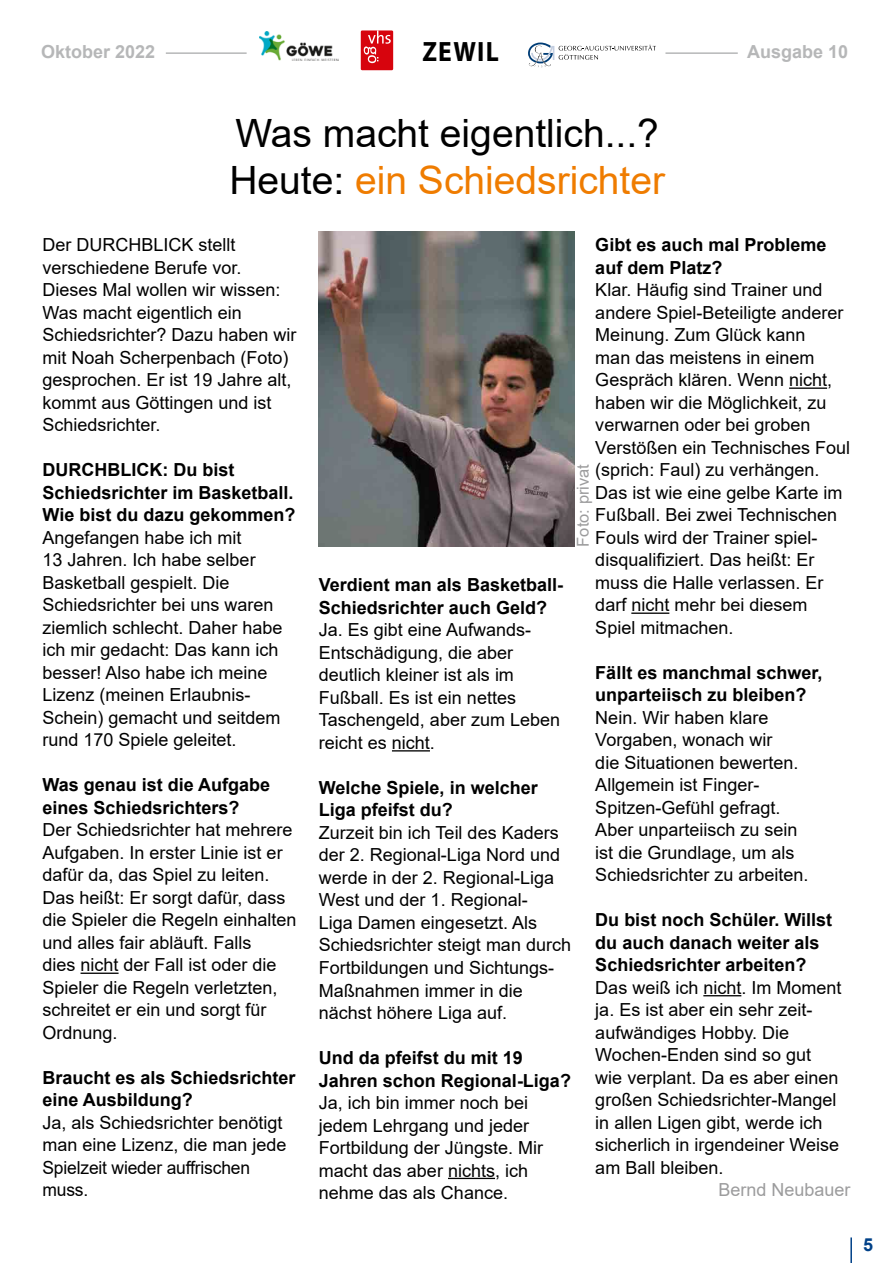
<style>
.page{position:relative;width:893px;height:1263px;background:#fff}
.page>*{position:absolute;margin:0;border:0;box-sizing:border-box;transform-origin:0 0}
.t1{font:39px/46.8px "Arial";color:#000}
.t2{font:700 28.05px "Myriad Pro";letter-spacing:.05em;color:#000;scale:.91 1}
.t3{font:18px/22.5px "Arial";color:#000}
.t4{font:700 18px/22.5px "Arial";color:#000}
.t5{font:700 18px "Arial";color:#b6b7b8}
.t6{font:18px "Arial";color:#9c9c9d}
.t7{font:700 18px "Arial";color:#004188}
.t8{font:16.5px "Arial";color:#9c9c9d}
.s1{color:#ef7c00}
</style>
<div class="page">
<hr style="left:850px;top:1237px;width:2px;height:26px;background:#004188">
<hr style="left:81px;top:972px;width:38px;height:2px;background:#000">
<hr style="left:392px;top:750px;width:38px;height:1px;background:#000">
<hr style="left:448px;top:1178px;width:47px;height:1px;background:#000">
<hr style="left:789px;top:387px;width:38px;height:2px;background:#000">
<hr style="left:631px;top:612px;width:38px;height:2px;background:#000">
<hr style="left:703px;top:995px;width:38px;height:1px;background:#000">
<img style="left:319px;top:232px;width:255px;height:315px">
<hr style="left:166px;top:52px;width:81px;height:2px;background:#b6b7b8">
<hr style="left:665px;top:52px;width:73px;height:2px;background:#b6b7b8">
<svg style="left:528px;top:42px;width:128px;height:25px"></svg>
<img style="left:260px;top:32px;width:78px;height:29px">
<div style="left:361px;top:31px;width:32px;height:39px;background:#d7040d"></div>
<svg style="left:364px;top:31px;width:27px;height:32px"></svg>
<p class="t5" style="left:41px;top:39px;width:116px">Oktober 2022</p>
<h2 class="t2" style="left:422px;top:33px;width:86px">ZEWIL</h2>
<p class="t5" style="left:747px;top:39px;width:103px">Ausgabe 10</p>
<h1 class="t1" style="left:229px;top:110px;width:437px">Was macht eigentlich...?<br>Heute: <span class="s1">ein Schiedsrichter</span></h1>
<p class="t3" style="left:43px;top:234px;width:256px">Der DURCHBLICK stellt verschiedene Berufe vor.<br>Dieses Mal wollen wir wissen:<br>Was macht eigentlich ein<br>Schiedsrichter? Dazu haben wir mit Noah Scherpenbach (Foto) gesprochen. Er ist 19 Jahre alt, kommt aus Göttingen und ist<br>Schiedsrichter.</p>
<p class="t4" style="left:43px;top:459px;width:254px">DURCHBLICK: Du bist<br>Schiedsrichter im Basketball.<br>Wie bist du dazu gekommen?</p>
<p class="t3" style="left:43px;top:526px;width:242px">Angefangen habe ich mit<br>13 Jahren. Ich habe selber<br>Basketball gespielt. Die<br>Schiedsrichter bei uns waren ziemlich schlecht. Daher habe ich mir gedacht: Das kann ich besser! Also habe ich meine<br>Lizenz (meinen Erlaubnis-<br>Schein) gemacht und seitdem rund 170 Spiele geleitet.</p>
<p class="t4" style="left:43px;top:774px;width:229px">Was genau ist die Aufgabe eines Schiedsrichters?</p>
<p class="t3" style="left:43px;top:819px;width:256px">Der Schiedsrichter hat mehrere<br>Aufgaben. In erster Linie ist er dafür da, das Spiel zu leiten.<br>Das heißt: Er sorgt dafür, dass die Spieler die Regeln einhalten und alles fair abläuft. Falls<br>dies nicht der Fall ist oder die<br>Spieler die Regeln verletzten, schreitet er ein und sorgt für<br>Ordnung.</p>
<p class="t4" style="left:43px;top:1066px;width:255px">Braucht es als Schiedsrichter eine Ausbildung?</p>
<p class="t3" style="left:43px;top:1111px;width:246px">Ja, als Schiedsrichter benötigt man eine Lizenz, die man jede<br>Spielzeit wieder auffrischen muss.</p>
<p class="t4" style="left:595px;top:234px;width:233px">Gibt es auch mal Probleme auf dem Platz?</p>
<p class="t3" style="left:595px;top:279px;width:256px">Klar. Häufig sind Trainer und andere Spiel-Beteiligte anderer<br>Meinung. Zum Glück kann<br>man das meistens in einem<br>Gespräch klären. Wenn nicht, haben wir die Möglichkeit, zu verwarnen oder bei groben<br>Verstößen ein Technisches Foul (sprich: Faul) zu verhängen.<br>Das ist wie eine gelbe Karte im<br>Fußball. Bei zwei Technischen<br>Fouls wird der Trainer spiel&shy;disqualifiziert. Das heißt: Er muss die Halle verlassen. Er darf nicht mehr bei diesem<br>Spiel mitmachen.</p>
<p class="t4" style="left:595px;top:661px;width:229px">Fällt es manchmal schwer, unparteiisch zu bleiben?</p>
<p class="t3" style="left:595px;top:706px;width:215px">Nein. Wir haben klare<br>Vorgaben, wonach wir<br>die Situationen bewerten.<br>Allgemein ist Finger-<br>Spitzen-Gefühl gefragt.<br>Aber unparteiisch zu sein ist die Grundlage, um als<br>Schiedsrichter zu arbeiten.</p>
<p class="t4" style="left:595px;top:909px;width:238px">Du bist noch Schüler. Willst du auch danach weiter als<br>Schiedsrichter arbeiten?</p>
<p class="t3" style="left:595px;top:976px;width:248px">Das weiß ich nicht. Im Moment ja. Es ist aber ein sehr zeit&shy;aufwändiges Hobby. Die<br>Wochen-Enden sind so gut wie verplant. Da es aber einen großen Schiedsrichter-Mangel in allen Ligen gibt, werde ich sicherlich in irgendeiner Weise am Ball bleiben.</p>
<p class="t6" style="left:718px;top:1177px;width:134px">Bernd Neubauer</p>
<p class="t8" style="left:572px;top:547px;width:84px;rotate:-90deg">Foto: privat</p>
<p class="t4" style="left:319px;top:574px;width:246px">Verdient man als Basketball-<br>Schiedsrichter auch Geld?</p>
<p class="t3" style="left:319px;top:619px;width:243px">Ja. Es gibt eine Aufwands-<br>Entschädigung, die aber deutlich kleiner ist als im<br>Fußball. Es ist ein nettes<br>Taschengeld, aber zum Leben reicht es nicht.</p>
<p class="t4" style="left:319px;top:777px;width:220px">Welche Spiele, in welcher<br>Liga pfeifst du?</p>
<p class="t3" style="left:319px;top:821px;width:254px">Zurzeit bin ich Teil des Kaders der 2. Regional-Liga Nord und werde in der 2. Regional-Liga<br>West und der 1. Regional-<br>Liga Damen eingesetzt. Als<br>Schiedsrichter steigt man durch<br>Fortbildungen und Sichtungs-<br>Maßnahmen immer in die nächst höhere Liga auf.</p>
<p class="t4" style="left:319px;top:1047px;width:254px">Und da pfeifst du mit 19<br>Jahren schon Regional-Liga?</p>
<p class="t3" style="left:319px;top:1091px;width:226px">Ja, ich bin immer noch bei jedem Lehrgang und jeder<br>Fortbildung der Jüngste. Mir macht das aber nichts, ich nehme das als Chance.</p>
<p class="t7" style="left:863px;top:1231px;width:12px">5</p>
</div>
